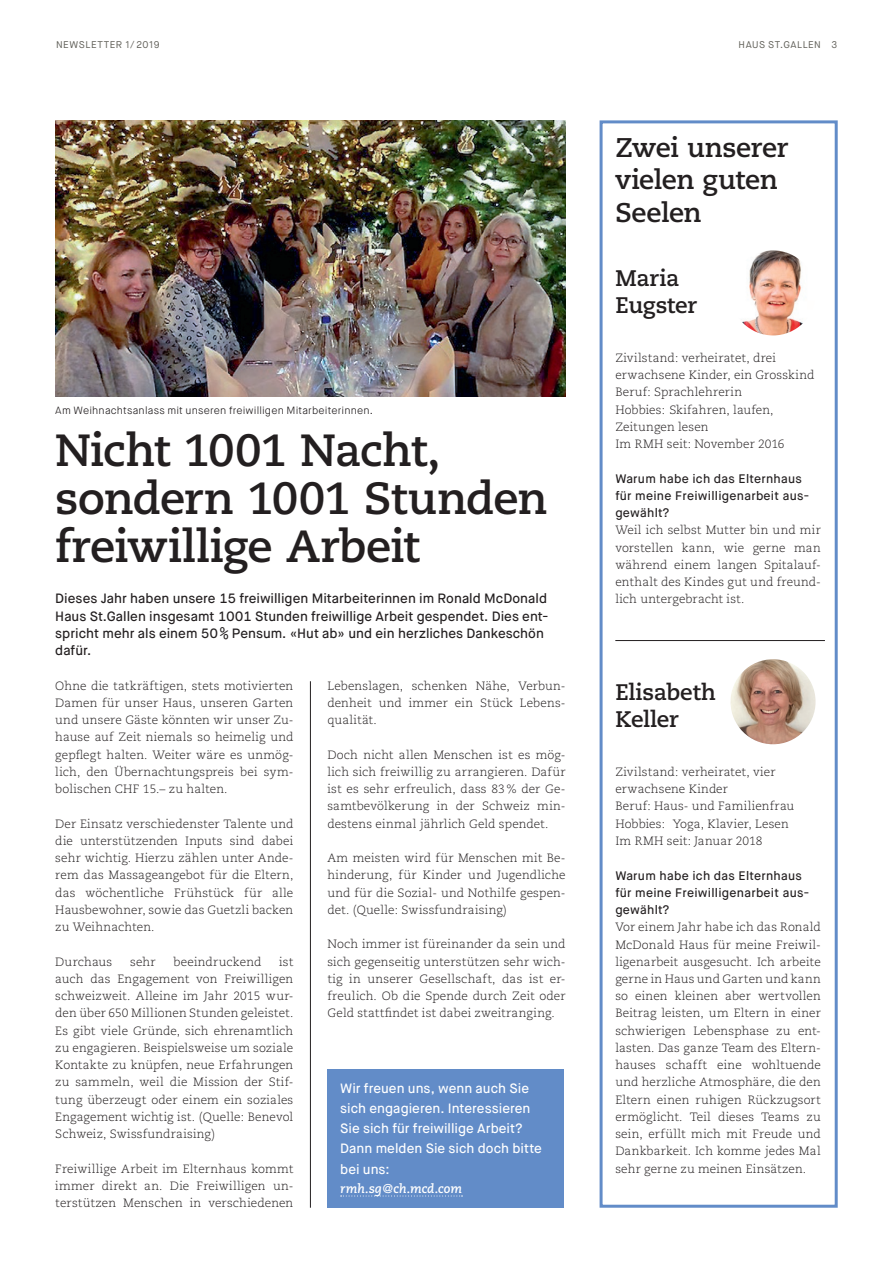
<style>
.page{position:relative;width:893px;height:1263px;background:#fff}
.page>*{position:absolute;margin:0;border:0;box-sizing:border-box;transform-origin:0 0}
.t1{font:700 45px/48px "Caecilia";letter-spacing:-.02em;color:#231f20}
.t2{font:700 27px/32.4px "Caecilia";letter-spacing:-.015em;color:#231f20}
.t3{font:700 22.5px/27px "Caecilia";letter-spacing:-.01em;color:#231f20}
.t4{font:500 13.5px/17.2px "Maison Neue";color:#231f20}
.t5{font:500 13.5px/20.2px "Maison Neue";color:#fff}
.t6{font:italic 700 12.75px "Caecilia";color:#fff}
.t7{font:500 12.3px/17.2px "Maison Neue";letter-spacing:.02em;color:#231f20}
.t8{font:300 12px/17.2px "Caecilia";letter-spacing:.01em;color:#231f20;text-align:justify}
.t9{font:300 10.5px "Maison Neue";letter-spacing:.015em;color:#231f20}
.t10{font:9.75px "Maison Neue";letter-spacing:.055em;color:#605f58}
</style>
<div class="page">
<img style="left:55px;top:120px;width:511px;height:276px">
<hr style="left:310px;top:681px;width:1px;height:527px;background:#231f20">
<div style="left:600px;top:120px;width:238px;height:1088px;border:3px solid #628cc8"></div>
<hr style="left:615px;top:640px;width:210px;height:1px;background:#231f20">
<img style="left:730px;top:659px;width:86px;height:85px;border-radius:43px">
<img style="left:730px;top:250px;width:86px;height:85px;border-radius:43px">
<div style="left:327px;top:1069px;width:237px;height:139px;background:#628cc8"></div>
<svg style="left:341px;top:1195px;width:121px;height:1px"></svg>
<p class="t10" style="left:56px;top:38px;width:105px">NEWSLETTER 1/ 2019</p>
<p class="t10" style="left:739px;top:38px;width:100px">HAUS ST.GALLEN 3</p>
<p class="t9" style="left:55px;top:403px;width:319px">Am Weihnachtsanlass mit unseren freiwilligen Mitarbeiterinnen.</p>
<h1 class="t1" style="left:55px;top:427px;width:494px">Nicht 1001 Nacht, sondern 1001 Stunden freiwillige Arbeit</h1>
<p class="t4" style="left:55px;top:590px;width:494px">Dieses Jahr haben unsere 15 freiwilligen Mitarbeiterinnen im Ronald McDonald Haus St.Gallen insgesamt 1001 Stunden freiwillige Arbeit gespendet. Dies ent&shy;spricht mehr als einem 50% Pensum. «Hut ab» und ein herzliches Dankeschön dafür.</p>
<p class="t8" style="left:55px;top:677px;width:240px">Ohne die tatkräftigen, stets motivierten Damen für unser Haus, unseren Garten und unsere Gäste könnten wir unser Zu&shy;hause auf Zeit niemals so heimelig und gepflegt halten. Weiter wäre es unmög&shy;lich, den Übernachtungspreis bei sym&shy;bolischen CHF 15.– zu halten.</p>
<p class="t8" style="left:55px;top:815px;width:240px">Der Einsatz verschiedenster Talente und die unterstützenden Inputs sind dabei sehr wichtig. Hierzu zählen unter Ande&shy;rem das Massageangebot für die Eltern, das wöchentliche Frühstück für alle Hausbewohner, sowie das Guetzli backen zu Weihnachten.</p>
<p class="t8" style="left:55px;top:953px;width:59px">Durchaus</p>
<p class="t8" style="left:130px;top:953px;width:27px">sehr</p>
<p class="t8" style="left:173px;top:953px;width:89px">beeindruckend</p>
<p class="t8" style="left:327px;top:677px;width:240px">Lebenslagen, schenken Nähe, Verbun&shy;denheit und immer ein Stück Lebens&shy;qualität.</p>
<p class="t8" style="left:327px;top:746px;width:240px">Doch nicht allen Menschen ist es mög&shy;lich sich freiwillig zu arrangieren. Dafür ist es sehr erfreulich, dass 83% der Ge&shy;samtbevölkerung in der Schweiz min&shy;destens einmal jährlich Geld spendet.</p>
<p class="t8" style="left:327px;top:849px;width:240px">Am meisten wird für Menschen mit Be&shy;hinderung, für Kinder und Jugendliche und für die Sozial- und Nothilfe gespen&shy;det. (Quelle: Swissfundraising)</p>
<p class="t8" style="left:327px;top:936px;width:240px">Noch immer ist füreinander da sein und sich gegenseitig unterstützen sehr wich&shy;tig in unserer Gesellschaft, das ist er&shy;freulich. Ob die Spende durch Zeit oder Geld stattfindet ist dabei zweitranging.</p>
<p class="t8" style="left:55px;top:953px;width:240px;text-indent:224px">ist auch das Engagement von Freiwilligen schweizweit. Alleine im Jahr 2015 wur&shy;den über 650 Millionen Stunden geleistet.<br>Es gibt viele Gründe, sich ehrenamtlich zu engagieren. Beispielsweise um soziale Kontakte zu knüpfen, neue Erfahrungen zu sammeln, weil die Mission der Stif&shy;tung überzeugt oder einem ein soziales Engagement wichtig ist. (Quelle: Benevol Schweiz, Swissfundraising)</p>
<p class="t8" style="left:55px;top:1160px;width:240px">Freiwillige Arbeit im Elternhaus kommt immer direkt an. Die Freiwilligen un&shy;terstützen Menschen in verschiedenen</p>
<p class="t5" style="left:340px;top:1078px;width:203px">Wir freuen uns, wenn auch Sie sich engagieren. Interessieren<br>Sie sich für freiwillige Arbeit?<br>Dann melden Sie sich doch bitte bei uns:</p>
<p class="t6" style="left:340px;top:1181px;width:123px">rmh.sg@ch.mcd.com</p>
<h2 class="t2" style="left:615px;top:132px;width:174px">Zwei unserer vielen guten<br>Seelen</h2>
<h3 class="t3" style="left:615px;top:265px;width:83px">Maria<br>Eugster</h3>
<p class="t8" style="left:615px;top:349px;width:201px;text-align:left">Zivilstand: verheiratet, drei erwachsene Kinder, ein Grosskind<br>Beruf: Sprachlehrerin<br>Hobbies: Skifahren, laufen,<br>Zeitungen lesen<br>Im RMH seit: November 2016</p>
<p class="t7" style="left:615px;top:470px;width:195px">Warum habe ich das Elternhaus für meine Freiwilligenarbeit aus&shy;gewählt?</p>
<p class="t8" style="left:615px;top:522px;width:207px">Weil ich selbst Mutter bin und mir vorstellen kann, wie gerne man während einem langen Spitalauf&shy;enthalt des Kindes gut und freund&shy;lich untergebracht ist.</p>
<h3 class="t3" style="left:615px;top:678px;width:102px">Elisabeth<br>Keller</h3>
<p class="t8" style="left:615px;top:763px;width:180px;text-align:left">Zivilstand: verheiratet, vier erwachsene Kinder<br>Beruf: Haus- und Familienfrau<br>Hobbies: Yoga, Klavier, Lesen<br>Im RMH seit: Januar 2018</p>
<p class="t7" style="left:615px;top:867px;width:195px">Warum habe ich das Elternhaus für meine Freiwilligenarbeit aus&shy;gewählt?</p>
<p class="t8" style="left:615px;top:919px;width:207px">Vor einem Jahr habe ich das Ronald McDonald Haus für meine Freiwil&shy;ligenarbeit ausgesucht. Ich arbeite gerne in Haus und Garten und kann so einen kleinen aber wertvollen Beitrag leisten, um Eltern in einer schwierigen Lebensphase zu ent&shy;lasten. Das ganze Team des Eltern&shy;hauses schafft eine wohltuende und herzliche Atmosphäre, die den Eltern einen ruhigen Rückzugsort ermöglicht. Teil dieses Teams zu sein, erfüllt mich mit Freude und Dankbarkeit. Ich komme jedes Mal sehr gerne zu meinen Einsätzen.</p>
</div>
